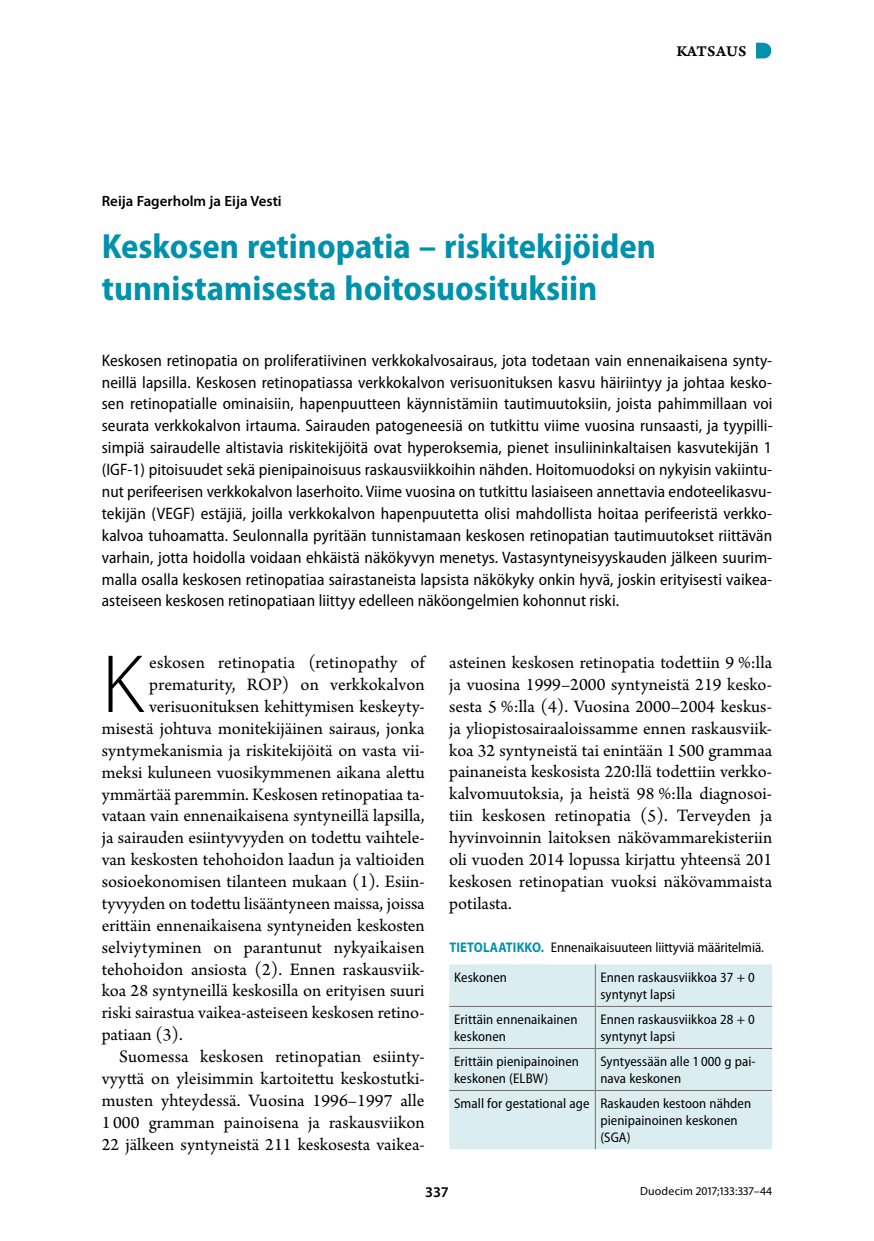
<style>
.page{position:relative;width:874px;height:1241px;background:#fff}
.page>*{position:absolute;margin:0;border:0;box-sizing:border-box;transform-origin:0 0}
.t1{font:300 83.3px "Myriad Pro";color:#000}
.t2{font:700 semi-condensed 35px/42px "Myriad Pro";color:#0092ac}
.t3{font:18.38px/21.9px "Arno Pro";color:#000;text-align:justify}
.t4{font:semi-condensed 16.62px/21.9px "Myriad Pro";letter-spacing:.005em;color:#000;text-align:justify}
.t5{font:15.75px "Arno Pro Smbd Caption";letter-spacing:.005em;color:#000}
.t6{font:600 14.88px "Myriad Pro";color:#000}
.t7{font:semi-condensed 14px/16.6px "Myriad Pro";letter-spacing:.005em;color:#000}
.t8{font:11.9px "Myriad Pro";letter-spacing:.02em;color:#000}
.s1{font-weight:700;font-stretch:normal;color:#0092ac}
</style>
<div class="page">
<svg style="left:756px;top:43px;width:14px;height:15px"></svg>
<div style="left:449px;top:964px;width:322px;height:184px;background:#dcedf1"></div>
<hr style="left:594px;top:964px;width:1px;height:41px;background:#716f6d">
<hr style="left:449px;top:1005px;width:146px;height:1px;background:#716f6d">
<hr style="left:595px;top:1005px;width:176px;height:1px;background:#716f6d">
<hr style="left:594px;top:1006px;width:1px;height:41px;background:#716f6d">
<hr style="left:449px;top:1047px;width:146px;height:1px;background:#716f6d">
<hr style="left:595px;top:1047px;width:176px;height:1px;background:#716f6d">
<hr style="left:594px;top:1048px;width:1px;height:41px;background:#716f6d">
<hr style="left:449px;top:1089px;width:146px;height:1px;background:#716f6d">
<hr style="left:595px;top:1089px;width:176px;height:1px;background:#716f6d">
<hr style="left:594px;top:1090px;width:1px;height:58px;background:#716f6d">
<p class="t5" style="left:676px;top:41px;width:71px">KATSAUS</p>
<p class="t6" style="left:102px;top:191px;width:181px">Reija Fagerholm ja Eija Vesti</p>
<h2 class="t2" style="left:102px;top:224px;width:555px">Keskosen retinopatia – riskitekijöiden tunnistamisesta hoitosuosituksiin</h2>
<p class="t4" style="left:102px;top:349px;width:672px">Keskosen retinopatia on proliferatiivinen verkkokalvosairaus, jota todetaan vain ennenaikaisena synty‑ neillä lapsilla. Keskosen retinopatiassa verkkokalvon verisuonituksen kasvu häiriintyy ja johtaa kesko‑ sen retinopatialle ominaisiin, hapenpuutteen käynnistämiin tautimuutoksiin, joista pahimmillaan voi seurata verkkokalvon irtauma. Sairauden patogeneesiä on tutkittu viime vuosina runsaasti, ja tyypilli‑ simpiä sairaudelle altistavia riskitekijöitä ovat hyperoksemia, pienet insuliininkaltaisen kasvutekijän 1 (IGF‑1) pitoisuudet sekä pienipainoisuus raskausviikkoihin nähden. Hoitomuodoksi on nykyisin vakiintu‑ nut perifeerisen verkkokalvon laserhoito. Viime vuosina on tutkittu lasiaiseen annettavia endoteelikasvu&shy;tekijän (VEGF) estäjiä, joilla verkkokalvon hapenpuutetta olisi mahdollista hoitaa perifeeristä verkko&shy;kalvoa tuhoamatta. Seulonnalla pyritään tunnistamaan keskosen retinopatian tautimuutokset riittävän varhain, jotta hoidolla voidaan ehkäistä näkökyvyn menetys. Vastasyntyneisyyskauden jälkeen suurim‑ malla osalla keskosen retinopatiaa sairastaneista lapsista näkökyky onkin hyvä, joskin erityisesti vaikea&shy;asteiseen keskosen retinopatiaan liittyy edelleen näköongelmien kohonnut riski.</p>
<h1 class="t1" style="left:102px;top:634px;width:43px">K</h1>
<p class="t3" style="left:149px;top:652px;width:277px">eskosen retinopatia (retinopathy of</p>
<p class="t3" style="left:149px;top:674px;width:277px">prematurity, ROP) on verkkokalvon</p>
<p class="t3" style="left:149px;top:696px;width:277px">verisuonituksen kehittymisen keskeyty-</p>
<p class="t3" style="left:102px;top:718px;width:324px">misestä johtuva monitekijäinen sairaus, jonka</p>
<p class="t3" style="left:102px;top:740px;width:324px">syntymekanismia ja riskitekijöitä on vasta vii-</p>
<p class="t3" style="left:102px;top:762px;width:324px">meksi kuluneen vuosikymmenen aikana alettu</p>
<p class="t3" style="left:102px;top:783px;width:324px">ymmärtää paremmin. Keskosen retinopatiaa ta-</p>
<p class="t3" style="left:102px;top:805px;width:324px">vataan vain ennenaikaisena syntyneillä lapsilla,</p>
<p class="t3" style="left:102px;top:827px;width:324px">ja sairauden esiintyvyyden on todettu vaihtele-</p>
<p class="t3" style="left:102px;top:849px;width:324px">van keskosten tehohoidon laadun ja valtioiden</p>
<p class="t3" style="left:102px;top:871px;width:324px">sosioekonomisen tilanteen mukaan (1). Esiin-</p>
<p class="t3" style="left:102px;top:893px;width:324px">tyvyyden on todettu lisääntyneen maissa, joissa</p>
<p class="t3" style="left:102px;top:915px;width:324px">erittäin ennenaikaisena syntyneiden keskosten</p>
<p class="t3" style="left:102px;top:937px;width:324px">selviytyminen on parantunut nykyaikaisen</p>
<p class="t3" style="left:102px;top:958px;width:324px">tehohoidon ansiosta (2). Ennen raskausviik-</p>
<p class="t3" style="left:102px;top:980px;width:324px">koa 28 syntyneillä keskosilla on erityisen suuri</p>
<p class="t3" style="left:102px;top:1002px;width:323px">riski sairastua vaikea-asteiseen keskosen retino-</p>
<p class="t3" style="left:102px;top:1024px;width:82px">patiaan (3).</p>
<p class="t3" style="left:119px;top:1046px;width:307px">Suomessa keskosen retinopatian esiinty-</p>
<p class="t3" style="left:102px;top:1068px;width:324px">vyyttä on yleisimmin kartoitettu keskostutki-</p>
<p class="t3" style="left:102px;top:1090px;width:324px">musten yhteydessä. Vuosina 1996–1997 alle</p>
<p class="t3" style="left:102px;top:1111px;width:324px">1 000 gramman painoisena ja raskausviikon</p>
<p class="t3" style="left:102px;top:1133px;width:324px">22 jälkeen syntyneistä 211 keskosesta vaikea-</p>
<p class="t3" style="left:449px;top:652px;width:324px">asteinen keskosen retinopatia todettiin 9 %:lla ja vuosina 1999–2000 syntyneistä 219 kesko&shy;sesta 5 %:lla (4). Vuosina 2000–2004 keskus&shy;ja yliopistosairaaloissamme ennen raskausviik&shy;koa 32 syntyneistä tai enintään 1 500 grammaa painaneista keskosista 220:llä todettiin verkko&shy;kalvomuutoksia, ja heistä 98 %:lla diagnosoi&shy;tiin keskosen retinopatia (5). Terveyden ja hyvinvoinnin laitoksen näkövammarekisteriin oli vuoden 2014 lopussa kirjattu yhteensä 201 keskosen retinopatian vuoksi näkövammaista potilasta.</p>
<p class="t7" style="left:454px;top:932px;width:311px;line-height:29.9px;text-indent:-5px"><span class="s1">TIETOLAATIKKO.</span> Ennenaikaisuuteen liittyviä määritelmiä.<br>Keskonen</p>
<p class="t7" style="left:600px;top:968px;width:156px">Ennen raskausviikkoa 37 + 0 syntynyt lapsi</p>
<p class="t7" style="left:454px;top:1010px;width:125px">Erittäin ennenaikainen keskonen</p>
<p class="t7" style="left:600px;top:1010px;width:156px">Ennen raskausviikkoa 28 + 0 syntynyt lapsi</p>
<p class="t7" style="left:454px;top:1052px;width:126px">Erittäin pienipainoinen keskonen (ELBW)</p>
<p class="t7" style="left:600px;top:1052px;width:157px">Syntyessään alle 1 000 g pai‑ nava keskonen</p>
<p class="t7" style="left:600px;top:1094px;width:152px;text-indent:-146px">Small for gestational age Raskauden kestoon nähden pienipainoinen keskonen (SGA)</p>
<p class="t6" style="left:425px;top:1182px;width:25px">337</p>
<p class="t8" style="left:639px;top:1183px;width:134px">Duodecim 2017;133:337–44</p>
</div>
